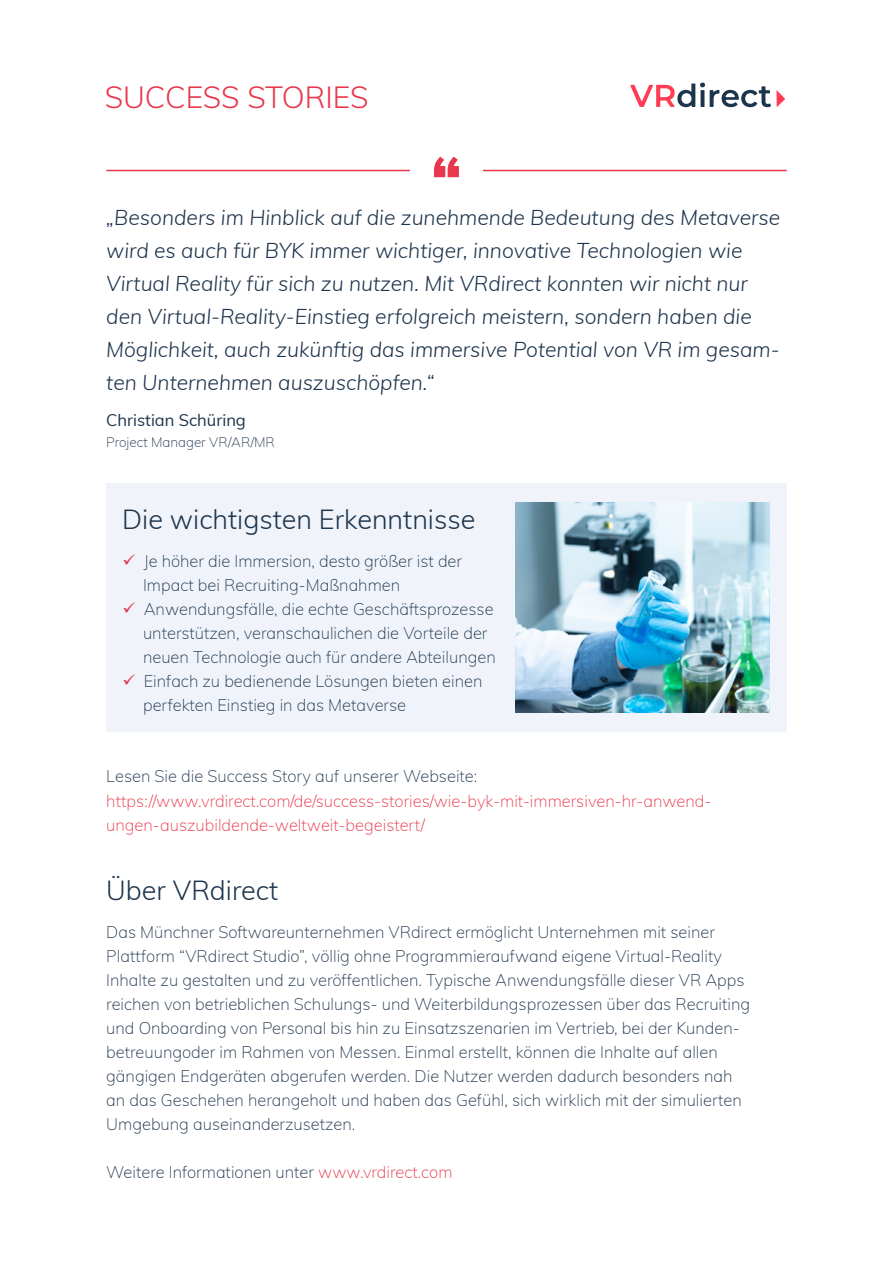
<style>
.page{position:relative;width:893px;height:1263px;background:#fff}
.page>*{position:absolute;margin:0;border:0;box-sizing:border-box;transform-origin:0 0}
.t1{font:900 60px "Muli";color:#e8374c}
.t2{font:300 30px "Muli";color:#e8374c}
.t3{font:300 27px "Muli";color:#1e344c}
.t4{font:italic 300 21px/33px "Muli";color:#1e344c}
.t5{font:200 16.5px/24px "Muli";color:#1e344c}
.t6{font:200 16.5px/24px "Muli";color:#e8374c}
.t7{font:16.5px "Muli";color:#1e344c}
.t8{font:200 13.5px "Muli";color:#1e344c}
.s1{color:#e8374c}
</style>
<div class="page">
<svg style="left:630px;top:83px;width:155px;height:24px"></svg>
<hr style="left:106px;top:170px;width:681px;height:1px;background:#e8374c">
<div style="left:410px;top:140px;width:73px;height:60px;background:#fff"></div>
<div style="left:106px;top:483px;width:681px;height:249px;background:#f0f4fa"></div>
<img style="left:515px;top:502px;width:255px;height:210px">
<h2 class="t2" style="left:105px;top:75px;width:265px">SUCCESS STORIES</h2>
<h1 class="t1" style="left:431px;top:134px;width:32px">“</h1>
<p class="t4" style="left:106px;top:200px;width:675px">„Besonders im Hinblick auf die zunehmende Bedeutung des Metaverse wird es auch für BYK immer wichtiger, innovative Technologien wie Virtual Reality für sich zu nutzen. Mit VRdirect konnten wir nicht nur den Virtual-Reality-Einstieg erfolgreich meistern, sondern haben die Möglichkeit, auch zukünftig das immersive Potential von VR im gesam&shy;ten Unternehmen auszuschöpfen.“</p>
<p class="t7" style="left:106px;top:408px;width:141px">Christian Schüring</p>
<p class="t8" style="left:106px;top:432px;width:170px">Project Manager VR/AR/MR</p>
<h3 class="t3" style="left:122px;top:500px;width:355px">Die wichtigsten Erkenntnisse</h3>
<p class="t5" style="left:143px;top:548px;width:354px">Je höher die Immersion, desto größer ist der Impact bei Recruiting-Maßnahmen Anwendungsfälle, die echte Geschäftsprozesse unterstützen, veranschaulichen die Vorteile der neuen Technologie auch für andere Abteilungen Einfach zu bedienende Lösungen bieten einen perfekten Einstieg in das Metaverse</p>
<p class="t5" style="left:106px;top:764px;width:373px">Lesen Sie die Success Story auf unserer Webseite:</p>
<p class="t6" style="left:106px;top:788px;width:607px">https://www.vrdirect.com/de/success-stories/wie-byk-mit-immersiven-hr-anwend&shy;ungen-auszubildende-weltweit-begeistert/</p>
<h3 class="t3" style="left:106px;top:871px;width:173px">Über VRdirect</h3>
<p class="t5" style="left:106px;top:919px;width:645px">Das Münchner Softwareunternehmen VRdirect ermöglicht Unternehmen mit seiner Plattform “VRdirect Studio”, völlig ohne Programmieraufwand eigene Virtual-Reality Inhalte zu gestalten und zu veröffentlichen. Typische Anwendungsfälle dieser VR Apps reichen von betrieblichen Schulungs- und Weiterbildungsprozessen über das Recruiting und Onboarding von Personal bis hin zu Einsatzszenarien im Vertrieb, bei der Kunden&shy;betreuungoder im Rahmen von Messen. Einmal erstellt, können die Inhalte auf allen gängigen Endgeräten abgerufen werden. Die Nutzer werden dadurch besonders nah an das Geschehen herangeholt und haben das Gefühl, sich wirklich mit der simulierten Umgebung auseinanderzusetzen.</p>
<p class="t5" style="left:106px;top:1159px;width:348px">Weitere Informationen unter <span class="s1">www.vrdirect.com</span></p>
</div>
